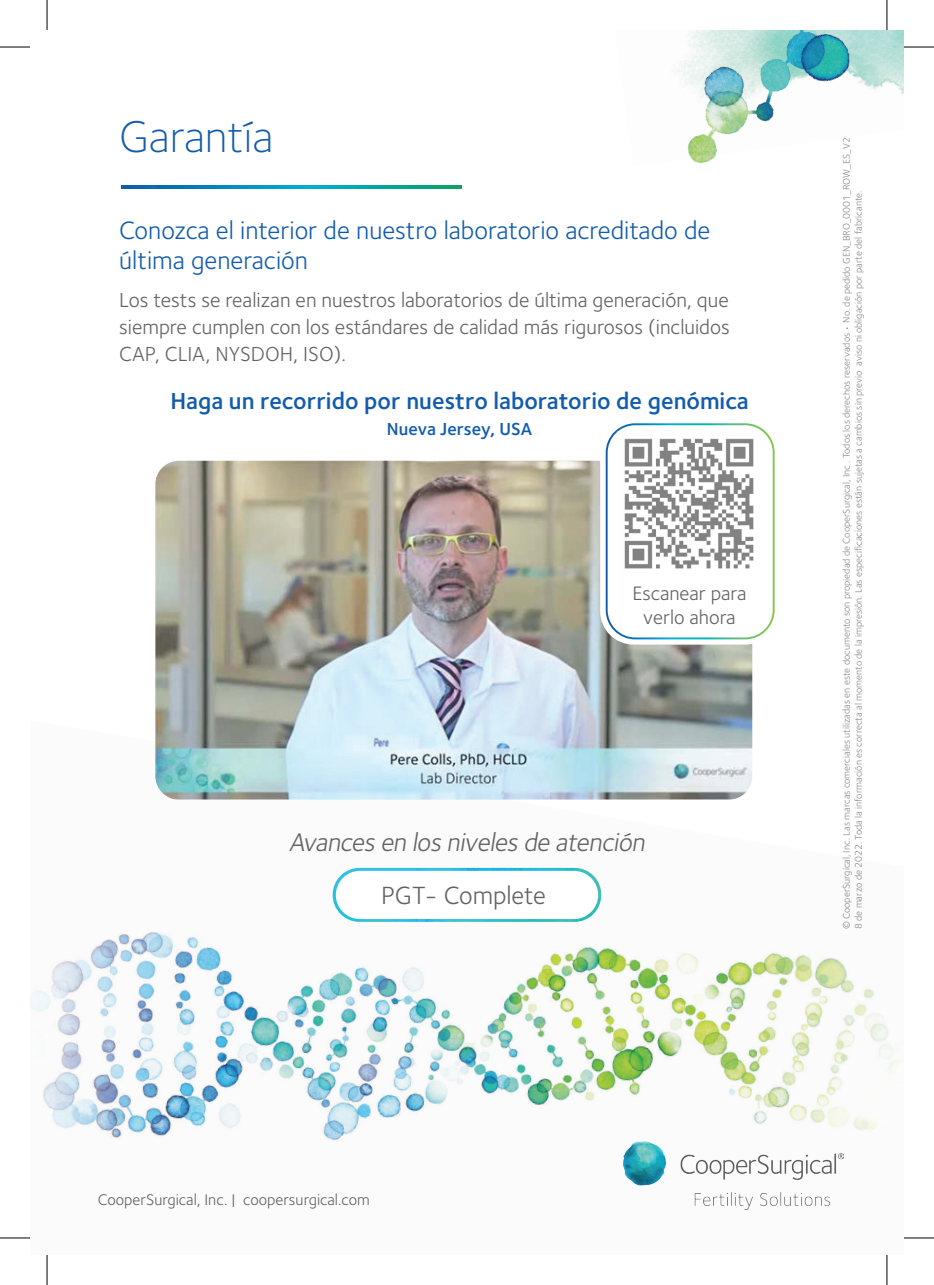
<style>
.page{position:relative;width:934px;height:1285px;background:#fff}
.page>*{position:absolute;margin:0;border:0;box-sizing:border-box;transform-origin:0 0}
.t1{font:300 46px "Foundry Sterling";color:#135cab}
.Body_Para__after_sub{font:italic 26.4px "Foundry Sterling";color:#636366}
.Subtitle{font:26px/30px "Foundry Sterling";color:#135cab}
.Subtitle_A5{font:25.8px "Foundry Sterling";color:#636366}
.White_Header{font:600 24px "Foundry Sterling";color:#135cab}
.Body_Para__after_sub-2{font:21px/27px "Foundry Sterling";color:#636366;text-align:justify}
.Body_Para__after_sub-3{font:20.2px/24.2px "Foundry Sterling";color:#636366;text-align:center}
.White_Header-2{font:600 18px "Foundry Sterling";color:#135cab}
.Website_Footer{font:16px "Foundry Sterling";color:#636366}
.Back_page_Doc_number{font:10px/12px "Foundry Sterling";color:#87898c}
</style>
<div class="page">
<img style="left:30px;top:720px;width:871px;height:490px">
<img style="left:155px;top:461px;width:597px;height:338px">
<div style="left:600px;top:418px;width:178px;height:226px;background:#fff;border-radius:33px"></div>
<div style="left:605px;top:423px;width:169px;height:216px;border:2px solid #fff;border-radius:28px"></div>
<img style="left:617px;top:431px;width:137px;height:138px">
<svg style="left:121px;top:186px;width:340px;height:2px"></svg>
<img style="left:672px;top:30px;width:231px;height:134px">
<img style="left:332px;top:868px;width:269px;height:54px;border-radius:27px">
<div style="left:336px;top:872px;width:261px;height:46px;background:#fff;border-radius:23px"></div>
<div style="left:335px;top:871px;width:263px;height:48px;border:2px solid #fff;border-radius:23px"></div>
<img style="left:623px;top:1141px;width:220px;height:68px">
<hr style="left:0;top:47px;width:30px;height:1px;background:#000">
<hr style="left:903px;top:47px;width:30px;height:1px;background:#000">
<hr style="left:0;top:1237px;width:30px;height:1px;background:#000">
<hr style="left:903px;top:1237px;width:30px;height:1px;background:#000">
<hr style="left:47px;top:0;width:1px;height:30px;background:#000">
<hr style="left:47px;top:1255px;width:1px;height:30px;background:#000">
<hr style="left:886px;top:0;width:1px;height:30px;background:#000">
<hr style="left:886px;top:1255px;width:1px;height:30px;background:#000">
<p class="t1" style="left:119px;top:110px;width:155px">Garantía</p>
<p class="Subtitle" style="left:119px;top:215px;width:592px">Conozca el interior de nuestro laboratorio acreditado de última generación</p>
<p class="Body_Para__after_sub-2" style="left:119px;top:287px;width:612px">Los tests se realizan en nuestros laboratorios de última generación, que siempre cumplen con los estándares de calidad más rigurosos (incluidos CAP, CLIA, NYSDOH, ISO).</p>
<p class="White_Header" style="left:170px;top:387px;width:579px">Haga un recorrido por nuestro laboratorio de genómica</p>
<p class="White_Header-2" style="left:387px;top:418px;width:147px">Nueva Jersey, USA</p>
<p class="Body_Para__after_sub-3" style="left:632px;top:581px;width:115px">Escanear para verlo ahora</p>
<p class="Body_Para__after_sub" style="left:289px;top:826px;width:361px">Avances en los niveles de atención</p>
<p class="Subtitle_A5" style="left:381px;top:880px;width:166px">PGT- Complete</p>
<p class="Back_page_Doc_number" style="left:840px;top:929px;width:793px;rotate:-90deg">© CooperSurgical, Inc. Las marcas comerciales utilizadas en este documento son propiedad de CooperSurgical, Inc . Todos los derechos reservados • No. de pedido GEN_BRO_0001_ROW_ES_V2<br>8 de marzo de 2022. Toda la información es correcta al momento de la impresión. Las especificaciones están sujetas a cambios sin previo aviso ni obligación por parte del fabricante.</p>
<p class="Website_Footer" style="left:98px;top:1190px;width:273px">CooperSurgical, Inc. | coopersurgical.com</p>
</div>
